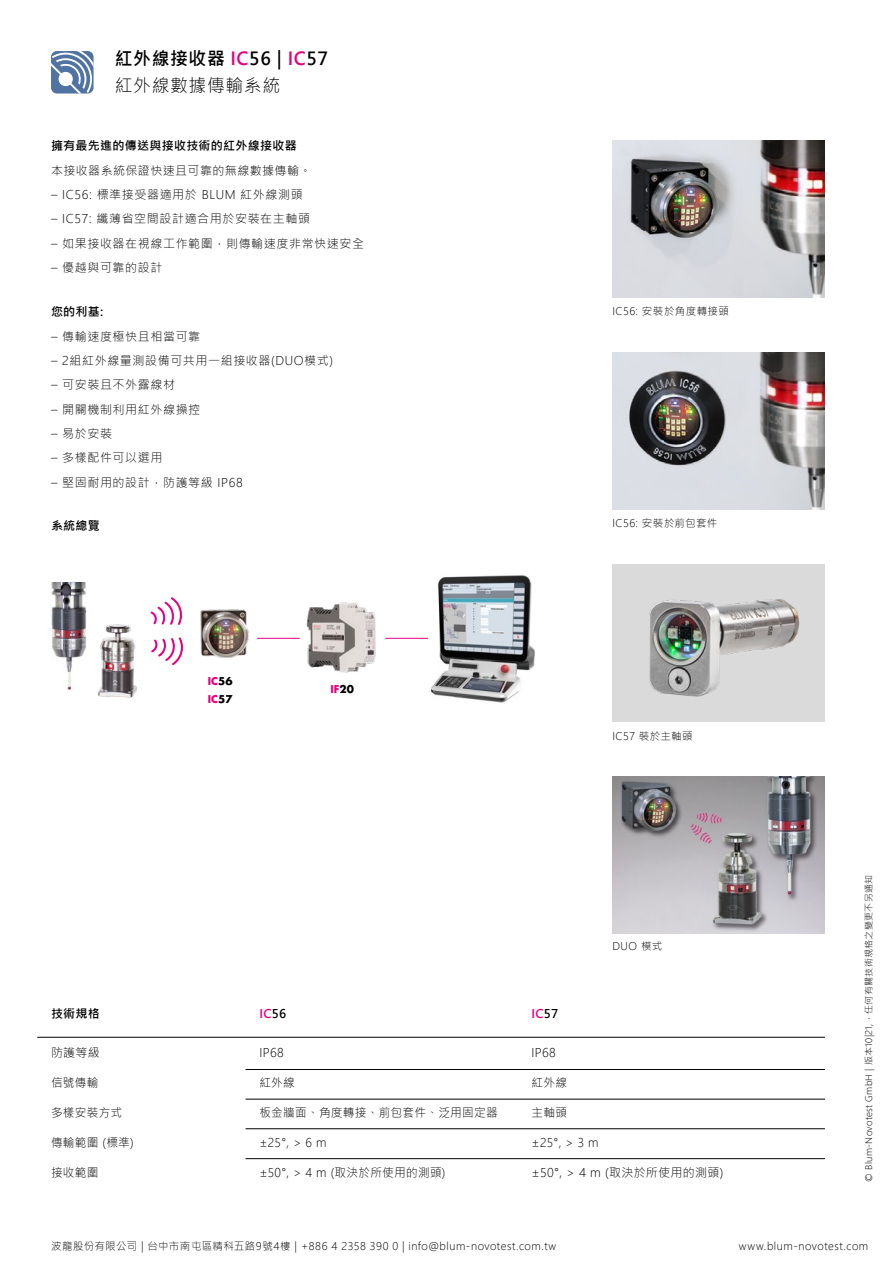
<style>
.page{position:relative;width:893px;height:1263px;background:#fff}
.page>*{position:absolute;margin:0;border:0;box-sizing:border-box;transform-origin:0 0}
.t1{font:700 18px/27px "Microsoft Jheng Hei";letter-spacing:.035em;color:#000}
.t2{font:300 12px "Microsoft Jheng Hei";letter-spacing:.05em;color:#000}
.t3{font:300 12px "Microsoft Jheng Hei";letter-spacing:.025em;color:#000}
.t4{font:700 12px "Microsoft Jheng Hei";letter-spacing:.025em;color:#000}
.t5{font:700 12px "Microsoft Jheng Hei";letter-spacing:.025em;color:#e6007d}
.t6{font:10.5px "Microsoft Jheng Hei UI Light";letter-spacing:.05em;color:#000}
.t7{font:300 10.5px "Microsoft Jheng Hei";letter-spacing:.045em;color:#000}
.t8{font:700 10.5px/18px "Futura";color:#e6007d}
.t9{font:9px "Microsoft Jheng Hei UI Light";letter-spacing:.035em;color:#000}
.s1{color:#e6007d}
.s2{font-weight:300}
.s3{color:#000}
</style>
<div class="page">
<svg style="left:51px;top:51px;width:43px;height:43px"></svg>
<img style="left:306px;top:602px;width:70px;height:71px">
<img style="left:427px;top:575px;width:108px;height:128px">
<hr style="left:385px;top:638px;width:43px;height:1px;background:#e6007d">
<svg style="left:150px;top:597px;width:32px;height:28px"></svg>
<svg style="left:151px;top:637px;width:32px;height:28px"></svg>
<hr style="left:257px;top:638px;width:43px;height:1px;background:#e6007d">
<img style="left:51px;top:582px;width:36px;height:108px">
<img style="left:97px;top:624px;width:40px;height:74px">
<img style="left:612px;top:140px;width:213px;height:158px">
<img style="left:612px;top:352px;width:213px;height:158px">
<img style="left:612px;top:776px;width:213px;height:157px">
<img style="left:612px;top:565px;width:213px;height:154px">
<img style="left:200px;top:609px;width:49px;height:49px">
<hr style="left:37px;top:1037px;width:788px;height:1px;background:#000">
<hr style="left:246px;top:1069px;width:579px;height:1px;background:#000">
<hr style="left:246px;top:1099px;width:579px;height:1px;background:#000">
<hr style="left:246px;top:1128px;width:579px;height:1px;background:#000">
<hr style="left:246px;top:1158px;width:579px;height:1px;background:#000">
<h1 class="t1" style="left:115px;top:45px;width:215px">紅外線接收器 <span class="s1">IC</span>56 | <span class="s1">IC</span>57<span class="s2">紅外線數據傳輸系統</span></h1>
<p class="t4" style="left:51px;top:138px;width:247px">擁有最先進的傳送與接收技術的紅外線接收器</p>
<p class="t2" style="left:51px;top:163px;width:262px">本接收器系統保證快速且可靠的無線數據傳輸。</p>
<p class="t2" style="left:51px;top:187px;width:253px">– IC56: 標準接受器適用於 BLUM 紅外線測頭</p>
<p class="t2" style="left:51px;top:211px;width:261px">– IC57: 纖薄省空間設計適合用於安裝在主軸頭</p>
<p class="t2" style="left:51px;top:236px;width:315px">– 如果接收器在視線工作範圍，則傳輸速度非常快速安全</p>
<p class="t2" style="left:51px;top:260px;width:113px">– 優越與可靠的設計</p>
<p class="t4" style="left:51px;top:304px;width:54px">您的利基:</p>
<p class="t2" style="left:51px;top:329px;width:151px">– 傳輸速度極快且相當可靠</p>
<p class="t2" style="left:51px;top:353px;width:284px">– 2組紅外線量測設備可共用一組接收器(DUO模式)</p>
<p class="t2" style="left:51px;top:377px;width:126px">– 可安裝且不外露線材</p>
<p class="t2" style="left:51px;top:402px;width:151px">– 開關機制利用紅外線操控</p>
<p class="t2" style="left:51px;top:426px;width:63px">– 易於安裝</p>
<p class="t2" style="left:51px;top:450px;width:113px">– 多樣配件可以選用</p>
<p class="t2" style="left:51px;top:475px;width:193px">– 堅固耐用的設計，防護等級 IP68</p>
<p class="t4" style="left:51px;top:518px;width:50px">系統總覽</p>
<p class="t8" style="left:208px;top:671px;width:26px">IC<span class="s3">56<br></span>IC<span class="s3">57</span></p>
<p class="t8" style="left:330px;top:680px;width:25px">IF<span class="s3">20</span></p>
<p class="t7" style="left:612px;top:304px;width:118px">IC56: 安裝於角度轉接頭</p>
<p class="t7" style="left:612px;top:516px;width:107px">IC56: 安裝於前包套件</p>
<p class="t7" style="left:612px;top:729px;width:82px">IC57 裝於主軸頭</p>
<p class="t7" style="left:612px;top:940px;width:52px">DUO 模式</p>
<p class="t4" style="left:51px;top:1006px;width:50px">技術規格</p>
<p class="t5" style="left:259px;top:1006px;width:28px">IC<span class="s3">56</span></p>
<p class="t5" style="left:532px;top:1006px;width:28px">IC<span class="s3">57</span></p>
<p class="t2" style="left:51px;top:1045px;width:50px">防護等級</p>
<p class="t2" style="left:259px;top:1045px;width:26px">IP68</p>
<p class="t2" style="left:532px;top:1045px;width:26px">IP68</p>
<p class="t2" style="left:51px;top:1075px;width:49px">信號傳輸</p>
<p class="t2" style="left:259px;top:1075px;width:37px">紅外線</p>
<p class="t2" style="left:531px;top:1075px;width:37px">紅外線</p>
<p class="t2" style="left:51px;top:1105px;width:73px">多樣安裝方式</p>
<p class="t3" style="left:259px;top:1105px;width:240px">板金牆面、角度轉接、前包套件、泛用固定器</p>
<p class="t2" style="left:531px;top:1105px;width:37px">主軸頭</p>
<p class="t2" style="left:51px;top:1135px;width:84px">傳輸範圍 (標準)</p>
<p class="t2" style="left:259px;top:1135px;width:69px">±25°, &gt; 6 m</p>
<p class="t2" style="left:531px;top:1135px;width:69px">±25°, &gt; 3 m</p>
<p class="t2" style="left:51px;top:1165px;width:49px">接收範圍</p>
<p class="t3" style="left:259px;top:1165px;width:188px">±50°, &gt; 4 m (取決於所使用的測頭)</p>
<p class="t3" style="left:531px;top:1165px;width:193px">±50°, &gt; 4 m (取決於所使用的測頭)</p>
<p class="t9" style="left:863px;top:1181px;width:308px;rotate:-90deg">© Blum-Novotest GmbH | 版本10|21,，任何有關技術規格之變更不另通知</p>
<p class="t6" style="left:51px;top:1239px;width:507px">波龍股份有限公司 | 台中市南屯區精科五路9號4樓 | +886 4 2358 390 0 | info@blum-novotest.com.tw</p>
<p class="t6" style="left:739px;top:1239px;width:131px">www.blum-novotest.com</p>
</div>
